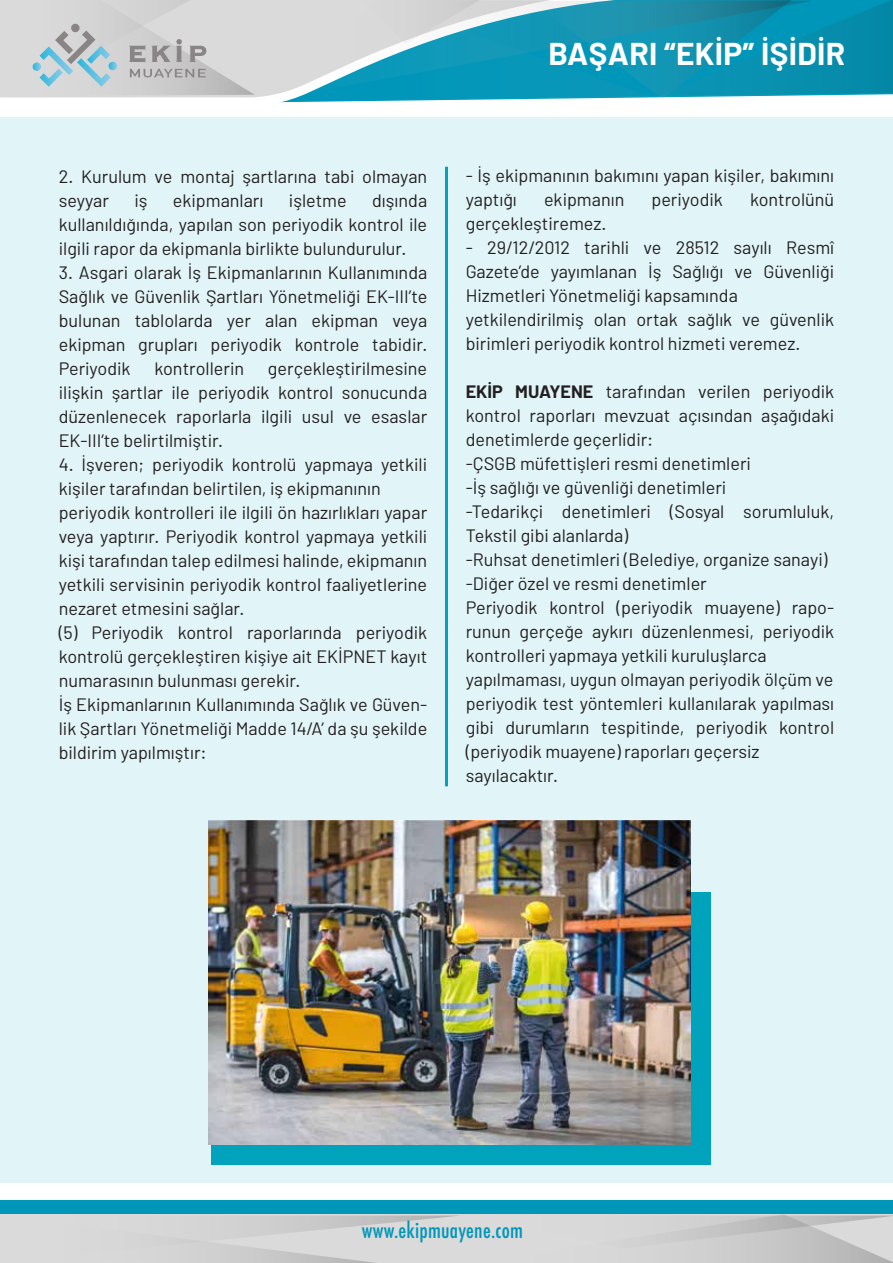
<style>
.page{position:relative;width:893px;height:1263px;background:#fff}
.page>*{position:absolute;margin:0;border:0;box-sizing:border-box;transform-origin:0 0}
.t1{font:700 31.65px "Barlow";letter-spacing:.01em;color:#fff}
.t2{font:500 condensed 21px "Futura";letter-spacing:.01em;color:#0096b9}
.t3{font:18px/24px "Barlow";color:#231f20}
.s1{font-weight:700}
</style>
<div class="page">
<div style="left:0;top:118px;width:893px;height:1065px;background:#e1f4f7"></div>
<div style="left:0;top:1201px;width:893px;height:13px;background:#0096b9"></div>
<svg style="left:0;top:1214px;width:893px;height:49px;background:#d2d2d2"></svg>
<svg style="left:373px;top:0;width:520px;height:101px;background:#229bb6"></svg>
<svg style="left:307px;top:0;width:487px;height:99px;background:#40a6be"></svg>
<svg style="left:0;top:0;width:301px;height:103px;background:#d1d4d5"></svg>
<hr style="left:445px;top:167px;width:3px;height:619px;background:#00a2bc">
<div style="left:212px;top:892px;width:499px;height:272px;background:#00a2bc"></div>
<img style="left:208px;top:820px;width:483px;height:325px">
<p class="t3" style="left:59px;top:164px;width:370px">2. Kurulum ve montaj şartlarına tabi olmayan seyyar</p>
<p class="t3" style="left:59px;top:188px;width:370px;text-align:justify;text-indent:313px">dışında kullanıldığında, yapılan son periyodik kontrol ile ilgili rapor da ekipmanla birlikte bulundurulur.</p>
<p class="t3" style="left:59px;top:260px;width:370px;text-align:justify">3. Asgari olarak İş Ekipmanlarının Kullanımında Sağlık ve Güvenlik Şartları Yönetmeliği EK-III’te bulunan tablolarda yer alan ekipman veya ekipman grupları periyodik kontrole tabidir.<br>Periyodik</p>
<p class="t3" style="left:134px;top:188px;width:15px">iş</p>
<p class="t3" style="left:173px;top:188px;width:92px">ekipmanları</p>
<p class="t3" style="left:289px;top:188px;width:59px">işletme</p>
<p class="t3" style="left:59px;top:356px;width:370px;text-align:justify;text-indent:209px">gerçekleştirilmesine ilişkin şartlar ile periyodik kontrol sonucunda düzenlenecek raporlarla ilgili usul ve esaslar EK-III’te belirtilmiştir.</p>
<p class="t3" style="left:59px;top:452px;width:370px">4. İşveren; periyodik kontrolü yapmaya yetkili kişiler tarafından belirtilen, iş ekipmanının periyodik kontrolleri ile ilgili ön hazırlıkları yapar veya yaptırır. Periyodik kontrol yapmaya yetkili kişi tarafından talep edilmesi halinde, ekipmanın yetkili servisinin periyodik kontrol faaliyetlerine nezaret etmesini sağlar.<br>(5) Periyodik kontrol raporlarında periyodik kontrolü gerçekleştiren kişiye ait EKİPNET kayıt numarasının bulunması gerekir.<br>İş Ekipmanlarının Kullanımında Sağlık ve Güven&shy;lik Şartları Yönetmeliği Madde 14/A’ da şu şekilde bildirim yapılmıştır:</p>
<p class="t3" style="left:154px;top:356px;width:91px">kontrollerin</p>
<h1 class="t1" style="left:549px;top:34px;width:298px">BAŞARI “EKİP” İŞİDİR</h1>
<p class="t3" style="left:466px;top:164px;width:370px">- İş ekipmanının bakımını yapan kişiler, bakımını yaptığı</p>
<p class="t3" style="left:544px;top:188px;width:82px">ekipmanın</p>
<p class="t3" style="left:651px;top:188px;width:73px">periyodik</p>
<p class="t3" style="left:750px;top:188px;width:86px">kontrolünü</p>
<p class="t3" style="left:466px;top:212px;width:142px">gerçekleştiremez.</p>
<p class="t3" style="left:466px;top:236px;width:370px">- 29/12/2012 tarihli ve 28512 sayılı Resmî Gazete’de yayımlanan İş Sağlığı ve Güvenliği Hizmetleri Yönetmeliği kapsamında yetkilendirilmiş olan ortak sağlık ve güvenlik birimleri periyodik kontrol hizmeti veremez.</p>
<p class="t3" style="left:466px;top:379px;width:370px"><span class="s1">EKİP MUAYENE</span> tarafından verilen periyodik kontrol raporları mevzuat açısından aşağıdaki denetimlerde geçerlidir:<br>-ÇSGB müfettişleri resmi denetimleri<br>-İş sağlığı ve güvenliği denetimleri<br>-Tedarikçi denetimleri (Sosyal sorumluluk, Tekstil gibi alanlarda)<br>-Ruhsat denetimleri (Belediye, organize sanayi) -Diğer özel ve resmi denetimler<br>Periyodik kontrol (periyodik muayene) rapo&shy;runun gerçeğe aykırı düzenlenmesi, periyodik kontrolleri yapmaya yetkili kuruluşlarca yapılmaması, uygun olmayan periyodik ölçüm ve periyodik test yöntemleri kullanılarak yapılması gibi durumların tespitinde, periyodik kontrol (periyodik muayene) raporları geçersiz sayılacaktır.</p>
<p class="t2" style="left:362px;top:1217px;width:163px">www.ekipmuayene.com</p>
</div>
